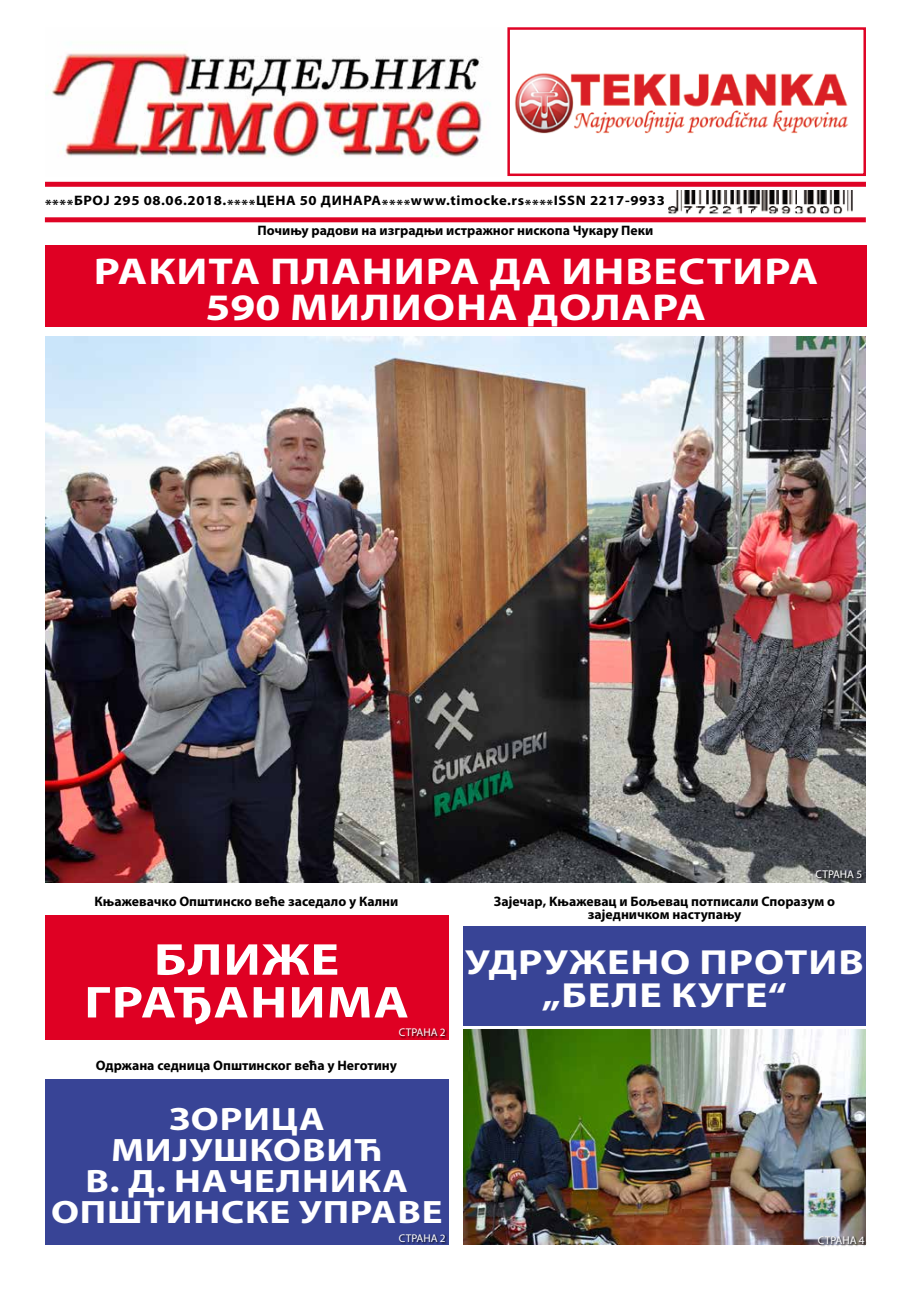
<style>
.page{position:relative;width:911px;height:1290px;background:#fff}
.page>*{position:absolute;margin:0;border:0;box-sizing:border-box;transform-origin:0 0}
.t1{font:700 45px/42.8px "Myriad Pro";letter-spacing:.02em;color:#fff;text-align:center;scale:1.2 1}
.t2{font:700 37.5px/35.6px "Myriad Pro";letter-spacing:.02em;color:#fff;text-align:center;scale:1.2 1}
.t3{font:700 35px/33.2px "Myriad Pro";letter-spacing:.02em;color:#fff;text-align:center;scale:1.2 1}
.t4{font:700 32.5px/30.9px "Myriad Pro";letter-spacing:.02em;color:#fff;text-align:center;scale:1.2 1}
.t5{font:700 13.75px/12.4px "Myriad Pro";color:#000;text-align:center}
.t6{font:700 13.75px "Myriad Pro";letter-spacing:.04em;color:#000;scale:1.07 1}
.t7{font:11.25px "Myriad Pro";color:#fff}
</style>
<div class="page">
<img style="left:51px;top:53px;width:439px;height:104px">
<img style="left:515px;top:73px;width:333px;height:60px">
<div style="left:507px;top:27px;width:359px;height:149px;border:2px solid #df0023"></div>
<img style="left:668px;top:191px;width:185px;height:23px">
<div style="left:45px;top:182px;width:821px;height:5px;background:#df0023"></div>
<div style="left:45px;top:217px;width:821px;height:5px;background:#df0023"></div>
<div style="left:45px;top:245px;width:822px;height:82px;background:#df0023"></div>
<div style="left:45px;top:1079px;width:403px;height:166px;background:#384496"></div>
<div style="left:463px;top:926px;width:403px;height:100px;background:#384496"></div>
<div style="left:45px;top:915px;width:403px;height:124px;background:#df0023"></div>
<div style="left:399px;top:1234px;width:49px;height:10px;background:#000;opacity:.75"></div>
<div style="left:399px;top:1028px;width:49px;height:11px;background:#000;opacity:.75"></div>
<img style="left:463px;top:1030px;width:403px;height:215px">
<img style="left:45px;top:336px;width:821px;height:546px">
<div style="left:818px;top:1236px;width:49px;height:10px;background:#000;opacity:.75"></div>
<div style="left:816px;top:871px;width:48px;height:10px;background:#000;opacity:.75"></div>
<p class="t6" style="left:45px;top:191px;width:581px">****БРОЈ 295 08.06.2018.****ЦЕНА 50 ДИНАРА****www.timocke.rs****ISSN 2217-9933</p>
<p class="t5" style="left:257px;top:224px;width:397px">Почињу радови на изградњи истражног нископа Чукару Пеки</p>
<h2 class="t2" style="left:94px;top:252px;width:605px">РАКИТА ПЛАНИРА ДА ИНВЕСТИРА<br>590 МИЛИОНА ДОЛАРА</h2>
<p class="t5" style="left:95px;top:895px;width:305px">Књажевачко Општинско веће заседало у Кални</p>
<h1 class="t1" style="left:84px;top:937px;width:272px">БЛИЖЕ<br>ГРАЂАНИМА</h1>
<p class="t5" style="left:96px;top:1058px;width:303px">Одржана седница Општинског већа у Неготину</p>
<p class="t7" style="left:399px;top:1025px;width:48px">СТРАНА 2</p>
<h3 class="t4" style="left:51px;top:1102px;width:327px">ЗОРИЦА<br>МИЈУШКОВИЋ<br>В. Д. НАЧЕЛНИКА<br>ОПШТИНСКЕ УПРАВЕ</h3>
<p class="t7" style="left:399px;top:1231px;width:48px">СТРАНА 2</p>
<p class="t7" style="left:815px;top:867px;width:48px">СТРАНА 5</p>
<p class="t5" style="left:494px;top:895px;width:343px">Зајечар, Kњажевац и Бољевац потписали Споразум о заједничком наступању</p>
<h3 class="t3" style="left:465px;top:944px;width:333px">УДРУЖЕНО ПРОТИВ „БЕЛЕ КУГЕ“</h3>
<p class="t7" style="left:818px;top:1233px;width:48px">СТРАНА 4</p>
</div>
